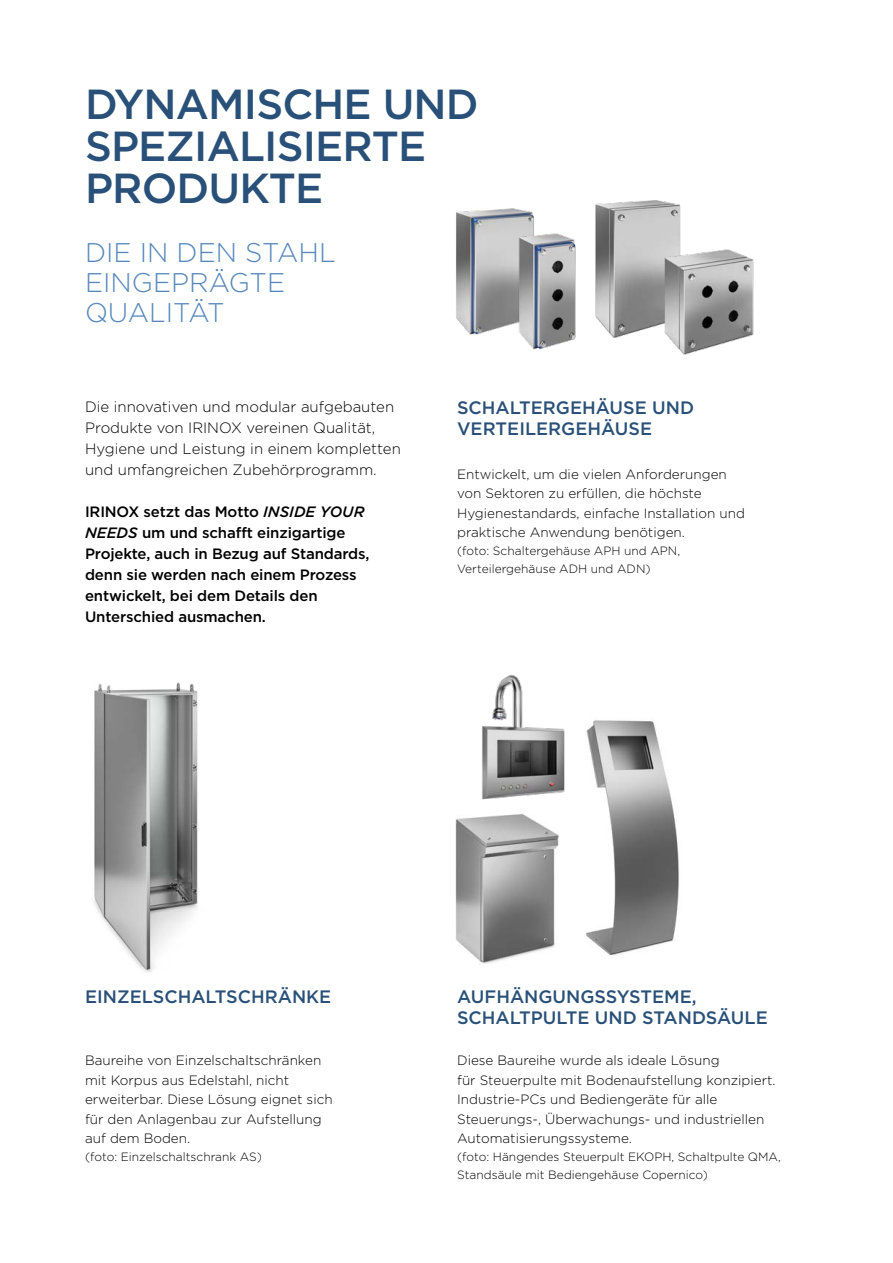
<style>
.page{position:relative;width:893px;height:1263px;background:#fff}
.page>*{position:absolute;margin:0;border:0;box-sizing:border-box;transform-origin:0 0}
.t1{font:500 42px/42px "Gotham";letter-spacing:-.02em;color:#295078}
.t2{font:300 27px/30px "Gotham";color:#5687ba}
.t3{font:500 18px/21px "Gotham";color:#295078}
.t4{font:500 15px/21px "Gotham";letter-spacing:-.01em;color:#000}
.t5{font:300 15px/21px "Gotham";color:#000}
.t6{font:300 13.5px/19.5px "Gotham";color:#000}
.t7{font:300 12px/18px "Gotham";color:#000}
.s1{font-style:italic}
</style>
<div class="page">
<img style="left:625px;top:200px;width:56px;height:135px">
<img style="left:456px;top:209px;width:40px;height:126px">
<img style="left:496px;top:202px;width:129px;height:148px">
<img style="left:636px;top:225px;width:118px;height:130px">
<img style="left:94px;top:682px;width:104px;height:290px">
<img style="left:455px;top:815px;width:104px;height:149px">
<img style="left:482px;top:674px;width:83px;height:141px">
<img style="left:586px;top:720px;width:93px;height:235px">
<h1 class="t1" style="left:85px;top:82px;width:395px">DYNAMISCHE UND<br>SPEZIALISIERTE<br>PRODUKTE</h1>
<h2 class="t2" style="left:85px;top:237px;width:252px">DIE IN DEN STAHL<br>EINGEPRÄGTE<br>QUALITÄT</h2>
<p class="t5" style="left:85px;top:395px;width:317px">Die innovativen und modular aufgebauten Produkte von IRINOX vereinen Qualität, Hygiene und Leistung in einem kompletten und umfangreichen Zubehörprogramm.</p>
<p class="t4" style="left:85px;top:501px;width:286px">IRINOX setzt das Motto <span class="s1">INSIDE YOUR NEEDS</span> um und schafft einzigartige Projekte, auch in Bezug auf Standards, denn sie werden nach einem Prozess entwickelt, bei dem Details den Unterschied ausmachen.</p>
<h3 class="t3" style="left:457px;top:397px;width:238px">SCHALTERGEHÄUSE UND<br>VERTEILERGEHÄUSE</h3>
<p class="t6" style="left:457px;top:464px;width:289px">Entwickelt, um die vielen Anforderungen von Sektoren zu erfüllen, die höchste Hygienestandards, einfache Installation und praktische Anwendung benötigen.</p>
<p class="t7" style="left:457px;top:541px;width:225px">(foto: Schaltergehäuse APH und APN,<br>Verteilergehäuse ADH und ADN)</p>
<h3 class="t3" style="left:85px;top:986px;width:248px">EINZELSCHALTSCHRÄNKE</h3>
<p class="t6" style="left:85px;top:1050px;width:249px">Baureihe von Einzelschaltschränken mit Korpus aus Edelstahl, nicht erweiterbar. Diese Lösung eignet sich für den Anlagenbau zur Aufstellung auf dem Boden.</p>
<p class="t7" style="left:85px;top:1148px;width:178px">(foto: Einzelschaltschrank AS)</p>
<h3 class="t3" style="left:457px;top:986px;width:312px">AUFHÄNGUNGSSYSTEME,<br>SCHALTPULTE UND STANDSÄULE</h3>
<p class="t6" style="left:457px;top:1050px;width:320px">Diese Baureihe wurde als ideale Lösung<br>für Steuerpulte mit Bodenaufstellung konzipiert.<br>Industrie-PCs und Bediengeräte für alle Steuerungs-, Überwachungs- und industriellen Automatisierungssysteme.</p>
<p class="t7" style="left:457px;top:1148px;width:325px">(foto: Hängendes Steuerpult EKOPH, Schaltpulte QMA,<br>Standsäule mit Bediengehäuse Copernico)</p>
</div>
